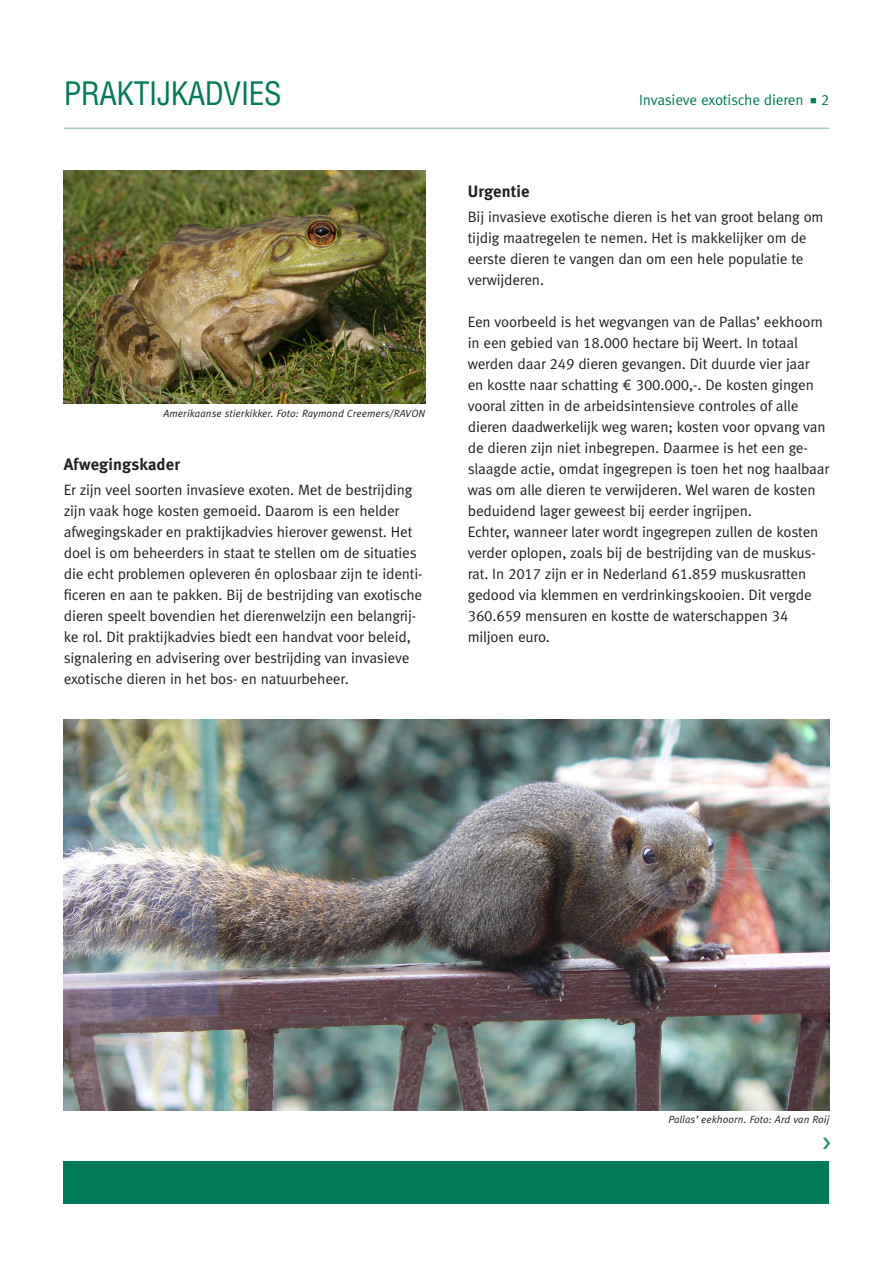
<style>
.page{position:relative;width:893px;height:1263px;background:#fff}
.page>*{position:absolute;margin:0;border:0;box-sizing:border-box;transform-origin:0 0}
.t1{font:condensed 31.5px "Helvetica";letter-spacing:-.015em;color:#007b58}
.zwart_kopje{font:16.5px "Meta Bold LF";letter-spacing:.01em;color:#231f20}
.brood{font:15px/21px "Meta Normal LF";letter-spacing:-.01em;color:#231f20}
.header_groen{font:15px "Meta Normal LF";letter-spacing:-.015em;color:#007b58}
.fotobijschrift{font:italic 10.5px "Meta Normal LF";letter-spacing:.01em;color:#231f20}
</style>
<div class="page">
<hr style="left:64px;top:128px;width:765px;height:1px;background:#a7cabd">
<div style="left:64px;top:1161px;width:765px;height:42px;background:#007b58"></div>
<img style="left:64px;top:170px;width:361px;height:234px">
<img style="left:64px;top:720px;width:765px;height:390px">
<svg style="left:823px;top:1138px;width:7px;height:11px"></svg>
<h1 class="t1" style="left:64px;top:74px;width:219px">PRAKTIJKADVIES</h1>
<p class="fotobijschrift" style="left:163px;top:407px;width:263px">Amerikaanse stierkikker. Foto: Raymond Creemers/RAVON</p>
<p class="zwart_kopje" style="left:64px;top:454px;width:118px">Afwegingskader</p>
<p class="brood" style="left:64px;top:479px;width:360px">Er zijn veel soorten invasieve exoten. Met de bestrijding zijn vaak hoge kosten gemoeid. Daarom is een helder afwegingskader en praktijkadvies hierover gewenst. Het doel is om beheerders in staat te stellen om de situaties die echt problemen opleveren én oplosbaar zijn te identi&shy;ficeren en aan te pakken. Bij de bestrijding van exotische dieren speelt bovendien het dierenwelzijn een belangrij&shy;ke rol. Dit praktijkadvies biedt een handvat voor beleid, signalering en advisering over bestrijding van invasieve exotische dieren in het bos- en natuurbeheer.</p>
<p class="header_groen" style="left:639px;top:91px;width:192px">Invasieve exotische dieren ■ 2</p>
<p class="zwart_kopje" style="left:468px;top:181px;width:63px">Urgentie</p>
<p class="brood" style="left:468px;top:206px;width:357px">Bij invasieve exotische dieren is het van groot belang om tijdig maatregelen te nemen. Het is makkelijker om de eerste dieren te vangen dan om een hele populatie te verwijderen.</p>
<p class="brood" style="left:468px;top:311px;width:363px">Een voorbeeld is het wegvangen van de Pallas’ eekhoorn in een gebied van 18.000 hectare bij Weert. In totaal werden daar 249 dieren gevangen. Dit duurde vier jaar<br>en kostte naar schatting ¤ 300.000,-. De kosten gingen vooral zitten in de arbeidsintensieve controles of alle dieren daadwerkelijk weg waren; kosten voor opvang van de dieren zijn niet inbegrepen. Daarmee is het een ge&shy;slaagde actie, omdat ingegrepen is toen het nog haalbaar was om alle dieren te verwijderen. Wel waren de kosten beduidend lager geweest bij eerder ingrijpen.</p>
<p class="brood" style="left:468px;top:521px;width:352px">Echter, wanneer later wordt ingegrepen zullen de kosten verder oplopen, zoals bij de bestrijding van de muskus&shy;rat. In 2017 zijn er in Nederland 61.859 muskusratten gedood via klemmen en verdrinkingskooien. Dit vergde 360.659 mensuren en kostte de waterschappen 34 miljoen euro.</p>
<p class="fotobijschrift" style="left:668px;top:1113px;width:163px">Pallas’ eekhoorn. Foto: Ard van Roij</p>
</div>
